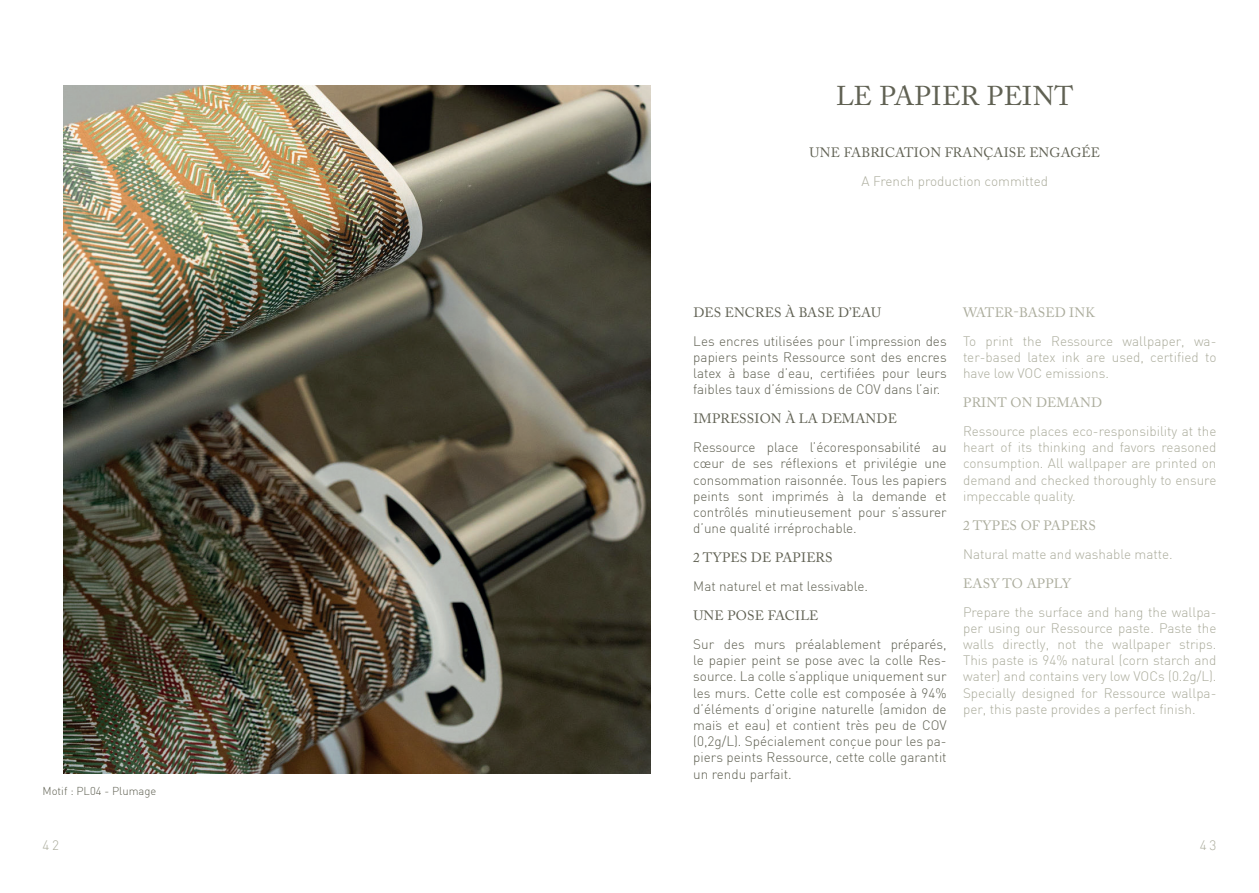
<style>
.page{position:relative;width:1259px;height:893px;background:#fff}
.page>*{position:absolute;margin:0;border:0;box-sizing:border-box;transform-origin:0 0}
.t1{font:27px "Adobe Caslon Pro";letter-spacing:.015em;color:#606153}
.t2{font:300 13.5px/16.2px "DIN";color:#606153;text-align:justify}
.TITRE{font:300 13.5px/16.2px "DIN";color:#acad9d;text-align:justify}
.TITRE-2{font:13.5px "Adobe Caslon Pro";letter-spacing:.015em;color:#606153}
.t3{font:13.5px "Adobe Caslon Pro";letter-spacing:.015em;color:#acad9d}
.TITRE-3{font:300 11.25px "DIN";color:#606153}
</style>
<div class="page">
<img style="left:64px;top:85px;width:587px;height:688px">
<p class="t1" style="left:836px;top:80px;width:239px">LE PAPIER PEINT</p>
<p class="TITRE-2" style="left:809px;top:145px;width:292px">UNE FABRICATION FRANÇAISE ENGAGÉE</p>
<p class="TITRE" style="left:861px;top:173px;width:188px">A French production committed</p>
<p class="TITRE-3" style="left:43px;top:784px;width:115px">Motif : PL04 - Plumage</p>
<p class="TITRE-2" style="left:693px;top:304px;width:189px">DES ENCRES À BASE D’EAU</p>
<p class="t2" style="left:693px;top:332px;width:255px">Les encres utilisées pour l’impression des papiers peints Ressource sont des encres latex à base d’eau, certifiées pour leurs faibles taux d’émissions de COV dans l’air.</p>
<p class="TITRE-2" style="left:693px;top:411px;width:205px">IMPRESSION À LA DEMANDE</p>
<p class="t2" style="left:693px;top:439px;width:255px">Ressource place l’écoresponsabilité au cœur de ses réflexions et privilégie une consommation raisonnée. Tous les papiers peints sont imprimés à la demande et contrôlés minutieusement pour s’assurer d’une qualité irréprochable.</p>
<p class="TITRE-2" style="left:693px;top:550px;width:141px">2 TYPES DE PAPIERS</p>
<p class="t2" style="left:693px;top:578px;width:176px">Mat naturel et mat lessivable.</p>
<p class="TITRE-2" style="left:693px;top:607px;width:126px">UNE POSE FACILE</p>
<p class="t2" style="left:693px;top:636px;width:255px">Sur des murs préalablement préparés, le papier peint se pose avec la colle Res&shy;source. La colle s’applique uniquement sur les murs. Cette colle est composée à 94% d’éléments d’origine naturelle (amidon de maïs et eau) et contient très peu de COV (0,2g/L). Spécialement conçue pour les pa&shy;piers peints Ressource, cette colle garantit un rendu parfait.</p>
<p class="t3" style="left:963px;top:304px;width:133px">WATER-BASED INK</p>
<p class="TITRE" style="left:963px;top:333px;width:255px">To print the Ressource wallpaper, wa&shy;ter-based latex ink are used, certified to have low VOC emissions.</p>
<p class="t3" style="left:963px;top:394px;width:140px">PRINT ON DEMAND</p>
<p class="TITRE" style="left:963px;top:423px;width:255px">Ressource places eco-responsibility at the heart of its thinking and favors reasoned consumption. All wallpaper are printed on demand and checked thoroughly to ensure impeccable quality.</p>
<p class="t3" style="left:963px;top:517px;width:134px">2 TYPES OF PAPERS</p>
<p class="TITRE" style="left:963px;top:546px;width:211px">Natural matte and washable matte.</p>
<p class="t3" style="left:963px;top:575px;width:109px">EASY TO APPLY</p>
<p class="TITRE" style="left:963px;top:603px;width:255px">Prepare the surface and hang the wallpa&shy;per using our Ressource paste. Paste the walls directly, not the wallpaper strips.<br>This paste is 94% natural (corn starch and water) and contains very low VOCs (0.2g/L).<br>Specially designed for Ressource wallpa&shy;per, this paste provides a perfect finish.</p>
<p class="TITRE" style="left:43px;top:837px;width:18px">42</p>
<p class="TITRE" style="left:1199px;top:837px;width:18px">43</p>
</div>
